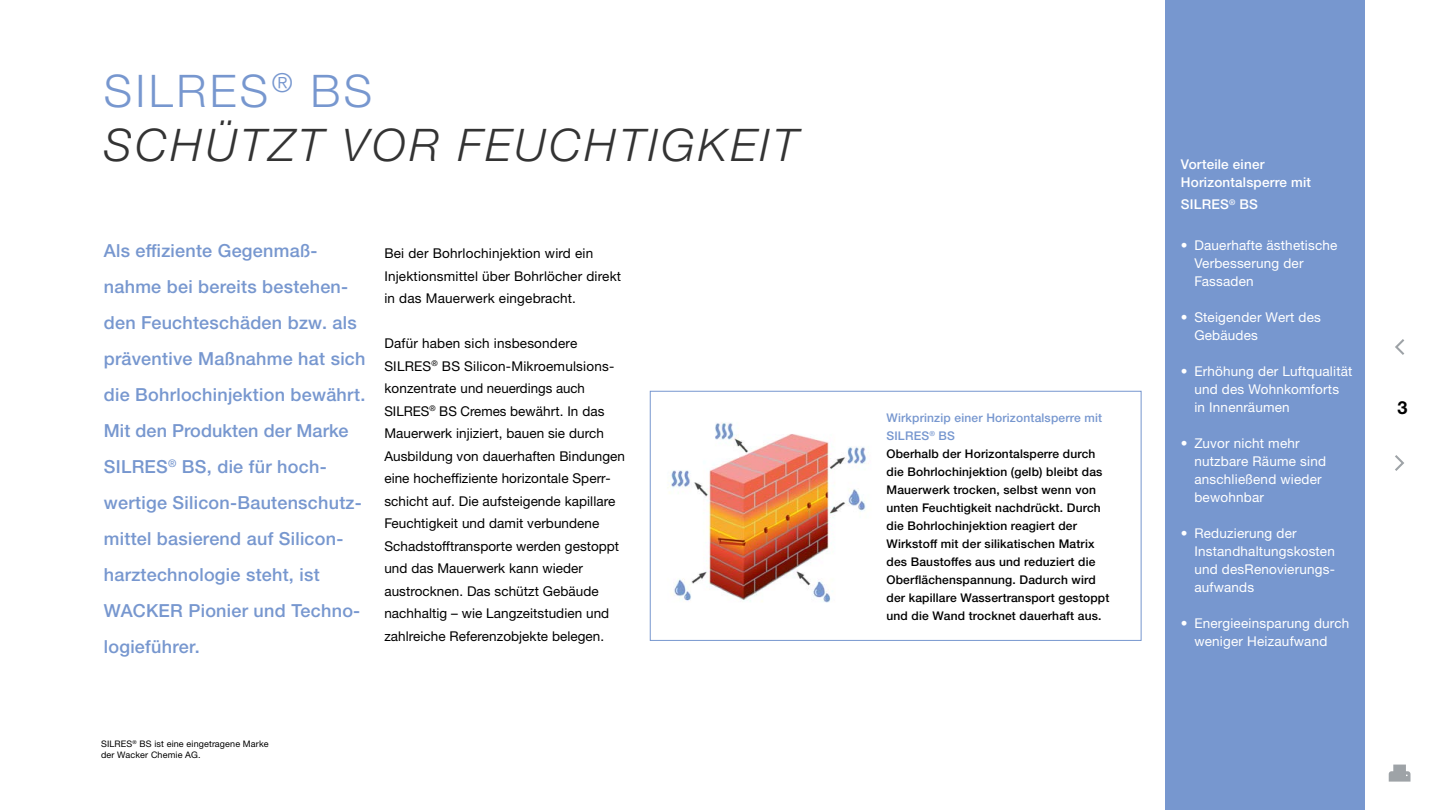
<style>
.page{position:relative;width:1440px;height:810px;background:#fff}
.page>*{position:absolute;margin:0;border:0;box-sizing:border-box;transform-origin:0 0}
.Headline{font:italic 300 45px/54px "Helvetica Panfor Wacker";letter-spacing:.075em;color:#333}
.Auszeichnung{font:500 18px/36px "Helvetica Panfor Wacker";letter-spacing:.015em;color:#7797cf}
.t1{font:700 18px "Helvetica Panfor Wacker";color:#000}
.Auszeichnung-2{font:13.5px/22.5px "Helvetica Panfor Wacker";letter-spacing:.005em;color:#000}
.t2{font:13.5px/18px "Helvetica Panfor Wacker";letter-spacing:.015em;color:#fff}
.Infobox_Headline{font:500 13.5px/18px "Helvetica Panfor Wacker";letter-spacing:.015em;color:#fff}
.Auszeichnung-3{font:500 12px/18px "Helvetica Panfor Wacker";letter-spacing:.015em;color:#000}
.Auszeichnung-4{font:9px/10.8px "Helvetica Panfor Wacker";letter-spacing:.015em;color:#000}
.s1{font-style:normal;color:#7797cf}
.s2{color:#7797cf}
</style>
<div class="page">
<svg style="left:1389px;top:765px;width:22px;height:17px"></svg>
<svg style="left:1395px;top:455px;width:9px;height:16px"></svg>
<svg style="left:1395px;top:339px;width:9px;height:16px"></svg>
<div style="left:650px;top:391px;width:492px;height:250px;border:1px solid #7797cf"></div>
<img style="left:667px;top:422px;width:200px;height:181px">
<div style="left:1166px;top:0;width:199px;height:810px;background:#7797cf"></div>
<p class="Headline" style="left:104px;top:64px;width:696px"><span class="s1">SILRES</span><sup>®</sup> <span class="s1">BS<br></span>SCHÜTZT VOR FEUCHTIGKEIT</p>
<p class="Auszeichnung" style="left:104px;top:233px;width:263px">Als effiziente Gegenmaß&shy;nahme bei bereits bestehen&shy;den Feuchteschäden bzw. als präventive Maßnahme hat sich die Bohrlochinjektion bewährt.<br>Mit den Produkten der Marke<br>SILRES<sup>®</sup> BS, die für hoch&shy;wertige Silicon-Bautenschutz&shy;mittel basierend auf Silicon&shy;harztechnologie steht, ist<br>WACKER Pionier und Techno&shy;logieführer.</p>
<p class="Auszeichnung-2" style="left:384px;top:242px;width:238px">Bei der Bohrlochinjektion wird ein<br>Injektionsmittel über Bohrlöcher direkt in das Mauerwerk eingebracht.</p>
<p class="Auszeichnung-2" style="left:384px;top:332px;width:242px">Dafür haben sich insbesondere SILRES<sup>®</sup> BS Silicon-Mikroemulsions&shy;konzentrate und neuerdings auch SILRES<sup>®</sup> BS Cremes bewährt. In das Mauerwerk injiziert, bauen sie durch Ausbildung von dauerhaften Bindungen eine hocheffiziente horizontale Sperr&shy;schicht auf. Die aufsteigende kapillare Feuchtigkeit und damit verbundene Schadstofftransporte werden gestoppt und das Mauerwerk kann wieder austrocknen. Das schützt Gebäude nachhaltig – wie Langzeitstudien und zahlreiche Referenzobjekte belegen.</p>
<p class="Auszeichnung-4" style="left:101px;top:739px;width:169px">SILRES<sup>®</sup> BS ist eine eingetragene Marke der Wacker Chemie AG.</p>
<p class="Auszeichnung-3" style="left:886px;top:408px;width:224px"><span class="s2">Wirkprinzip einer Horizontalsperre mit SILRES</span><sup>®</sup> <span class="s2">BS<br></span>Oberhalb der Horizontalsperre durch die Bohrlochinjektion (gelb) bleibt das Mauerwerk trocken, selbst wenn von unten Feuchtigkeit nachdrückt. Durch die Bohrlochinjektion reagiert der Wirkstoff mit der silikatischen Matrix des Baustoffes aus und reduziert die Oberflächenspannung. Dadurch wird der kapillare Wassertransport gestoppt und die Wand trocknet dauerhaft aus.</p>
<p class="Infobox_Headline" style="left:1181px;top:155px;width:132px">Vorteile einer<br>Horizontalsperre mit</p>
<p class="Infobox_Headline" style="left:1181px;top:195px;width:79px">SILRES<sup>®</sup> BS</p>
<p class="t2" style="left:1194px;top:236px;width:145px;text-indent:-14px">• Dauerhafte ästhetische<br>Verbesserung der<br>Fassaden</p>
<p class="t2" style="left:1194px;top:308px;width:128px;text-indent:-14px">• Steigender Wert des<br>Gebäudes</p>
<p class="t2" style="left:1194px;top:362px;width:160px;text-indent:-14px">• Erhöhung der Luftqualität und des Wohnkomforts in Innenräumen</p>
<p class="t2" style="left:1194px;top:434px;width:133px;text-indent:-14px">• Zuvor nicht mehr nutzbare Räume sind anschließend wieder bewohnbar</p>
<p class="t2" style="left:1194px;top:524px;width:142px;text-indent:-14px">• Reduzierung der<br>Instandhaltungskosten und desRenovierungs&shy;aufwands</p>
<p class="t2" style="left:1194px;top:614px;width:156px;text-indent:-14px">• Energieeinsparung durch weniger Heizaufwand</p>
<h2 class="t1" style="left:1397px;top:397px;width:12px">3</h2>
</div>
